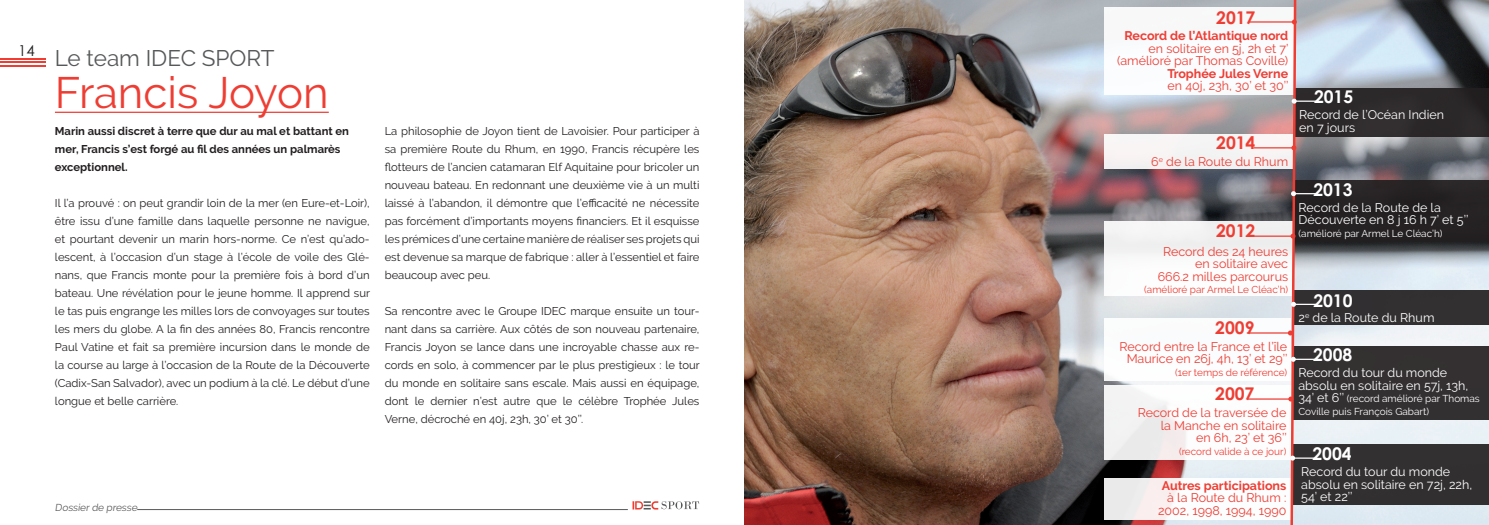
<style>
.page{position:relative;width:1489px;height:525px;background:#fff}
.page>*{position:absolute;margin:0;border:0;box-sizing:border-box;transform-origin:0 0}
.t1{font:43.75px "Raleway";letter-spacing:-.005em;color:#ee3e34}
.t2{font:22.5px "Raleway";color:#57585a}
.t3{font:700 17.5px "Century Gothic";color:#fff}
.t4{font:700 17.5px "Century Gothic";color:#ee3e34}
.t5{font:15px "Century Gothic";color:#231f20}
.t6{font:12.5px/12.5px "Raleway";color:#ee3e34;text-align:right}
.t7{font:12.5px/12.5px "Raleway";color:#fff}
.t8{font:700 12.5px "Raleway";color:#ee3e34}
.t9{font:11.25px/18px "Raleway";color:#231f20;text-align:justify}
.t10{font:700 11.25px/18px "Raleway";color:#231f20}
.t11{font:10px/12.5px "Raleway";color:#fff}
.t12{font:10px "Raleway";color:#ee3e34}
.t13{font:10px "Raleway";color:#57585a}
.s1{font-size:12.5px}
</style>
<div class="page">
<hr style="left:0;top:58px;width:45px;height:2px;background:#ee3e34">
<hr style="left:0;top:61px;width:45px;height:2px;background:#ee3e34">
<hr style="left:0;top:65px;width:45px;height:1px;background:#ee3e34">
<svg style="left:632px;top:501px;width:67px;height:8px"></svg>
<hr style="left:137px;top:509px;width:491px;height:1px;background:#57585a">
<img style="left:744px;top:0;width:744px;height:524px">
<hr style="left:55px;top:112px;width:274px;height:1px;background:#ee3e34">
<div style="left:1295px;top:87px;width:193px;height:49px;background:#2c282a"></div>
<div style="left:1294px;top:180px;width:194px;height:61px;background:#231f20"></div>
<div style="left:1104px;top:7px;width:189px;height:88px;background:#fff"></div>
<div style="left:1104px;top:134px;width:189px;height:34px;background:#f6f4f4"></div>
<div style="left:1294px;top:290px;width:194px;height:34px;background:#323031"></div>
<div style="left:1293px;top:345px;width:195px;height:74px;background:#343031"></div>
<div style="left:1291px;top:444px;width:197px;height:61px;background:#323031"></div>
<div style="left:1104px;top:221px;width:188px;height:74px;background:#f8f8f8"></div>
<div style="left:1104px;top:318px;width:186px;height:62px;background:#fff"></div>
<div style="left:1104px;top:385px;width:187px;height:74px;background:linear-gradient(to right,#f0f0f0,#fff)"></div>
<div style="left:1104px;top:478px;width:187px;height:41px;background:linear-gradient(to right,#efeaeb,#fff)"></div>
<hr style="left:1293px;top:100px;width:23px;height:2px;background:#fff">
<hr style="left:1249px;top:21px;width:45px;height:2px;background:#ee3e34">
<hr style="left:1253px;top:147px;width:40px;height:1px;background:#ee3e34">
<hr style="left:1249px;top:235px;width:43px;height:2px;background:#ee3e34">
<hr style="left:1247px;top:398px;width:43px;height:1px;background:#ee3e34">
<hr style="left:1247px;top:332px;width:43px;height:1px;background:#ee3e34">
<svg style="left:1287px;top:0;width:28px;height:524px"></svg>
<h3 class="t5" style="left:18px;top:42px;width:18px">14</h3>
<h2 class="t2" style="left:55px;top:45px;width:221px">Le team IDEC SPORT</h2>
<h1 class="t1" style="left:55px;top:67px;width:275px">Francis Joyon</h1>
<p class="t10" style="left:55px;top:122px;width:295px">Marin aussi discret à terre que dur au mal et battant en mer, Francis s’est forgé au fil des années un palmarès exceptionnel.</p>
<p class="t9" style="left:55px;top:194px;width:316px">Il l’a prouvé : on peut grandir loin de la mer (en Eure-et-Loir), être issu d’une famille dans laquelle personne ne navigue, et pourtant devenir un marin hors-norme. Ce n’est qu’ado&shy;lescent, à l’occasion d’un stage à l’école de voile des Glé&shy;nans, que Francis monte pour la première fois à bord d’un bateau. Une révélation pour le jeune homme. Il apprend sur le tas puis engrange les milles lors de convoyages sur toutes les mers du globe. A la fin des années 80, Francis rencontre Paul Vatine et fait sa première incursion dans le monde de la course au large à l’occasion de la Route de la Découverte (Cadix-San Salvador), avec un podium à la clé. Le début d’une longue et belle carrière.</p>
<p class="t9" style="left:385px;top:122px;width:316px">La philosophie de Joyon tient de Lavoisier. Pour participer à sa première Route du Rhum, en 1990, Francis récupère les flotteurs de l’ancien catamaran Elf Aquitaine pour bricoler un nouveau bateau. En redonnant une deuxième vie à un multi laissé à l’abandon, il démontre que l’efficacité ne nécessite pas forcément d’importants moyens financiers. Et il esquisse les prémices d’une certaine manière de réaliser ses projets qui est devenue sa marque de fabrique : aller à l’essentiel et faire beaucoup avec peu.</p>
<p class="t9" style="left:385px;top:302px;width:316px">Sa rencontre avec le Groupe IDEC marque ensuite un tour&shy;nant dans sa carrière. Aux côtés de son nouveau partenaire, Francis Joyon se lance dans une incroyable chasse aux re&shy;cords en solo, à commencer par le plus prestigieux : le tour du monde en solitaire sans escale. Mais aussi en équipage, dont le dernier n’est autre que le célèbre Trophée Jules Verne, décroché en 40j, 23h, 30’ et 30’’.</p>
<p class="t13" style="left:55px;top:501px;width:85px">Dossier de presse</p>
<h3 class="t4" style="left:1216px;top:6px;width:41px">2017</h3>
<p class="t8" style="left:1124px;top:28px;width:165px">Record de l’Atlantique nord</p>
<p class="t6" style="left:1116px;top:42px;width:173px">en solitaire en 5j, 2h et 7’ (amélioré par Thomas Coville)</p>
<p class="t8" style="left:1167px;top:66px;width:122px">Trophée Jules Verne</p>
<p class="t6" style="left:1167px;top:79px;width:122px">en 40j, 23h, 30’ et 30’’</p>
<h3 class="t4" style="left:1216px;top:132px;width:41px">2014</h3>
<p class="t6" style="left:1151px;top:156px;width:138px">6<sup>e</sup> de la Route du Rhum</p>
<h3 class="t4" style="left:1215px;top:219px;width:41px">2012</h3>
<p class="t6" style="left:1157px;top:245px;width:132px">Record des 24 heures en solitaire avec<br>666.2 milles parcourus</p>
<p class="t12" style="left:1144px;top:283px;width:145px">(amélioré par Armel Le Cléac’h)</p>
<h3 class="t4" style="left:1215px;top:316px;width:41px">2009</h3>
<p class="t6" style="left:1119px;top:340px;width:170px;text-align:center">Record entre la France et l’île<br>Maurice en 26j, 4h, 13’ et 29’’</p>
<p class="t12" style="left:1175px;top:366px;width:113px">(1er temps de référence)</p>
<h3 class="t4" style="left:1215px;top:383px;width:41px">2007</h3>
<p class="t6" style="left:1137px;top:406px;width:150px">Record de la traversée de la Manche en solitaire<br>en 6h, 23’ et 36’’</p>
<p class="t12" style="left:1178px;top:445px;width:109px">(record valide à ce jour)</p>
<p class="t8" style="left:1161px;top:478px;width:126px">Autres participations</p>
<p class="t6" style="left:1158px;top:491px;width:130px">à la Route du Rhum :<br>2002, 1998, 1994, 1990</p>
<h3 class="t3" style="left:1313px;top:86px;width:41px">2015</h3>
<p class="t7" style="left:1299px;top:108px;width:146px">Record de l’Océan Indien en 7 jours</p>
<h3 class="t3" style="left:1313px;top:178px;width:41px">2013</h3>
<p class="t7" style="left:1298px;top:201px;width:171px">Record de la Route de la<br>Découverte en 8 j 16 h 7’ et 5’’</p>
<p class="t11" style="left:1298px;top:227px;width:145px">(amélioré par Armel Le Cléac’h)</p>
<h3 class="t3" style="left:1313px;top:289px;width:41px">2010</h3>
<p class="t7" style="left:1298px;top:311px;width:137px">2<sup>e</sup> de la Route du Rhum</p>
<h3 class="t3" style="left:1312px;top:344px;width:41px">2008</h3>
<p class="t7" style="left:1298px;top:366px;width:171px">Record du tour du monde absolu en solitaire en 57j, 13h,</p>
<p class="t11" style="left:1298px;top:392px;width:183px"><span class="s1">34’ et 6’’</span> (record amélioré par Thomas<br>Coville puis François Gabart)</p>
<h3 class="t3" style="left:1312px;top:442px;width:41px">2004</h3>
<p class="t7" style="left:1301px;top:465px;width:172px">Record du tour du monde absolu en solitaire en 72j, 22h,<br>54’ et 22’’</p>
</div>
